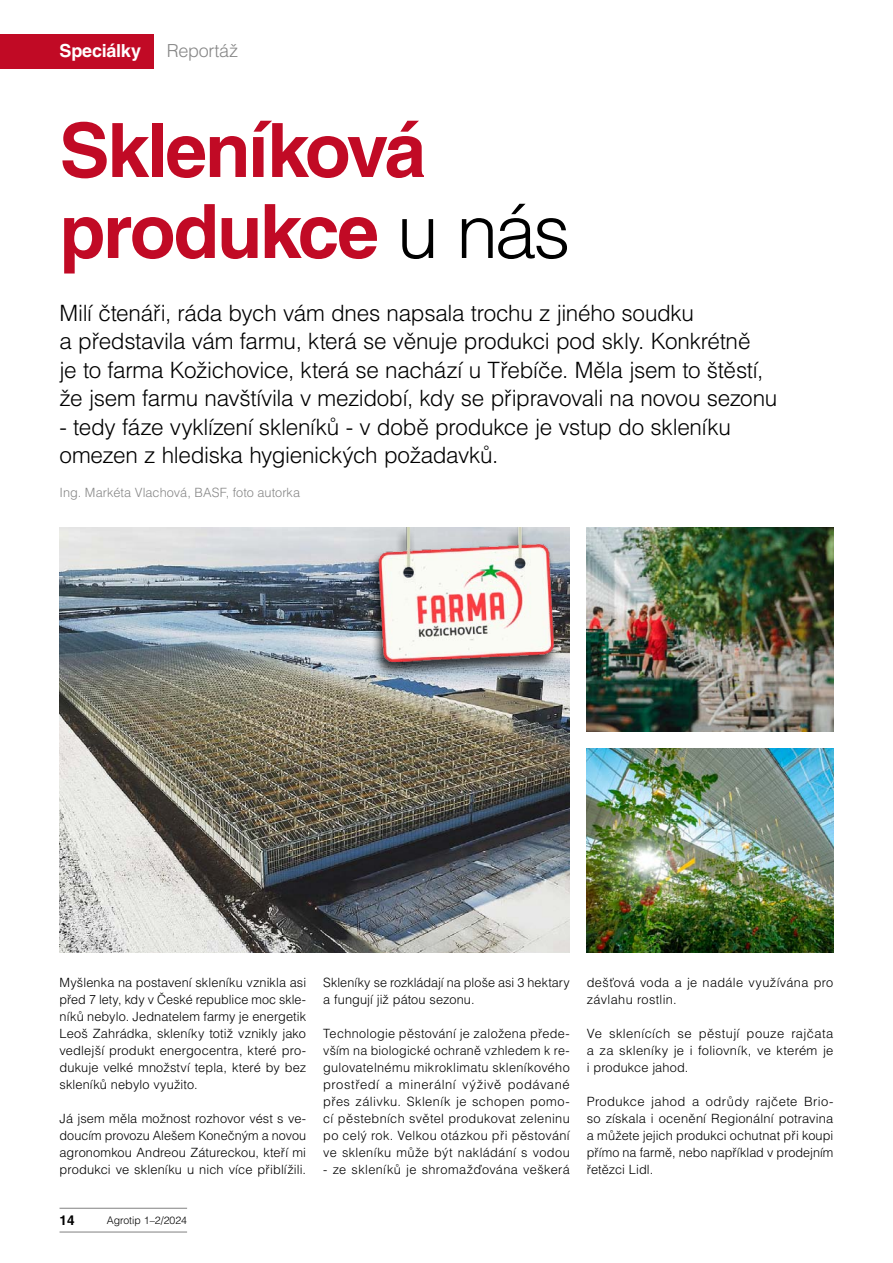
<style>
.page{position:relative;width:893px;height:1263px;background:#fff}
.page>*{position:absolute;margin:0;border:0;box-sizing:border-box;transform-origin:0 0}
.t1{font:700 75px/81px "Helvetica CE";letter-spacing:-.035em;color:#c10a25}
.t2{font:300 22.5px/28.5px "Helvetica CE";letter-spacing:-.015em;color:#000}
.t3{font:700 18px "Helvetica CE";letter-spacing:-.01em;color:#fff}
.t4{font:300 18px "Helvetica CE";letter-spacing:-.015em;color:#878787}
.t5{font:700 13.5px "Helvetica CE";color:#000}
.t6{font:300 12.75px/17px "Helvetica CE";letter-spacing:.015em;color:#000;text-align:justify}
.t7{font:300 12.75px "Helvetica CE";color:#878787}
.t8{font:300 10.5px "Helvetica CE";color:#000}
.s1{font-weight:300;color:#000}
</style>
<div class="page">
<img style="left:60px;top:527px;width:510px;height:425px">
<img style="left:587px;top:748px;width:246px;height:204px">
<img style="left:587px;top:527px;width:246px;height:204px">
<div style="left:367px;top:526px;width:192px;height:152px;background:#000;opacity:.75"></div>
<img style="left:370px;top:527px;width:194px;height:148px">
<div style="left:0;top:34px;width:154px;height:34px;background:#c10a25"></div>
<hr style="left:60px;top:1208px;width:127px;height:1px;background:#878787">
<hr style="left:60px;top:1231px;width:127px;height:1px;background:#878787">
<h3 class="t3" style="left:60px;top:40px;width:83px">Speciálky</h3>
<h3 class="t4" style="left:167px;top:40px;width:73px">Reportáž</h3>
<h1 class="t1" style="left:60px;top:110px;width:512px">Skleníková produkce <span class="s1">u nás</span></h1>
<p class="t2" style="left:60px;top:298px;width:719px">Milí čtenáři, ráda bych vám dnes napsala trochu z jiného soudku<br>a představila vám farmu, která se věnuje produkci pod skly. Konkrétně<br>je to farma Kožichovice, která se nachází u Třebíče. Měla jsem to štěstí, že jsem farmu navštívila v mezidobí, kdy se připravovali na novou sezonu</p>
<h2 class="t2" style="left:60px;top:412px;width:673px">- tedy fáze vyklízení skleníků - v době produkce je vstup do skleníku omezen z hlediska hygienických požadavků.</h2>
<p class="t7" style="left:60px;top:485px;width:242px">Ing. Markéta Vlachová, BASF, foto autorka</p>
<p class="t6" style="left:60px;top:973px;width:248px">Myšlenka na postavení skleníku vznikla asi před 7 lety, kdy v České republice moc skle&shy;níků nebylo. Jednatelem farmy je energetik Leoš Zahrádka, skleníky totiž vznikly jako vedlejší produkt energocentra, které pro&shy;dukuje velké množství tepla, které by bez skleníků nebylo využito.</p>
<p class="t6" style="left:60px;top:1110px;width:248px">Já jsem měla možnost rozhovor vést s ve&shy;doucím provozu Alešem Konečným a novou agronomkou Andreou Zátureckou, kteří mi produkci ve skleníku u nich více přiblížili.</p>
<p class="t5" style="left:60px;top:1212px;width:17px">14</p>
<p class="t8" style="left:107px;top:1214px;width:82px">Agrotip 1–2/2024</p>
<p class="t6" style="left:323px;top:973px;width:248px">Skleníky se rozkládají na ploše asi 3 hektary a fungují již pátou sezonu.</p>
<p class="t6" style="left:323px;top:1025px;width:248px">Technologie pěstování je založena přede&shy;vším na biologické ochraně vzhledem k re&shy;gulovatelnému mikroklimatu skleníkového prostředí a minerální výživě podávané přes zálivku. Skleník je schopen pomo&shy;cí pěstebních světel produkovat zeleninu po celý rok. Velkou otázkou při pěstování ve skleníku může být nakládání s vodou</p>
<p class="t6" style="left:323px;top:1161px;width:248px">- ze skleníků je shromažďována veškerá</p>
<p class="t6" style="left:587px;top:973px;width:248px">dešťová voda a je nadále využívána pro závlahu rostlin.</p>
<p class="t6" style="left:587px;top:1025px;width:248px">Ve sklenících se pěstují pouze rajčata a za skleníky je i foliovník, ve kterém je i produkce jahod.</p>
<p class="t6" style="left:587px;top:1093px;width:248px">Produkce jahod a odrůdy rajčete Brio&shy;so získala i ocenění Regionální potravina a můžete jejich produkci ochutnat při koupi přímo na farmě, nebo například v prodejním řetězci Lidl.</p>
</div>
